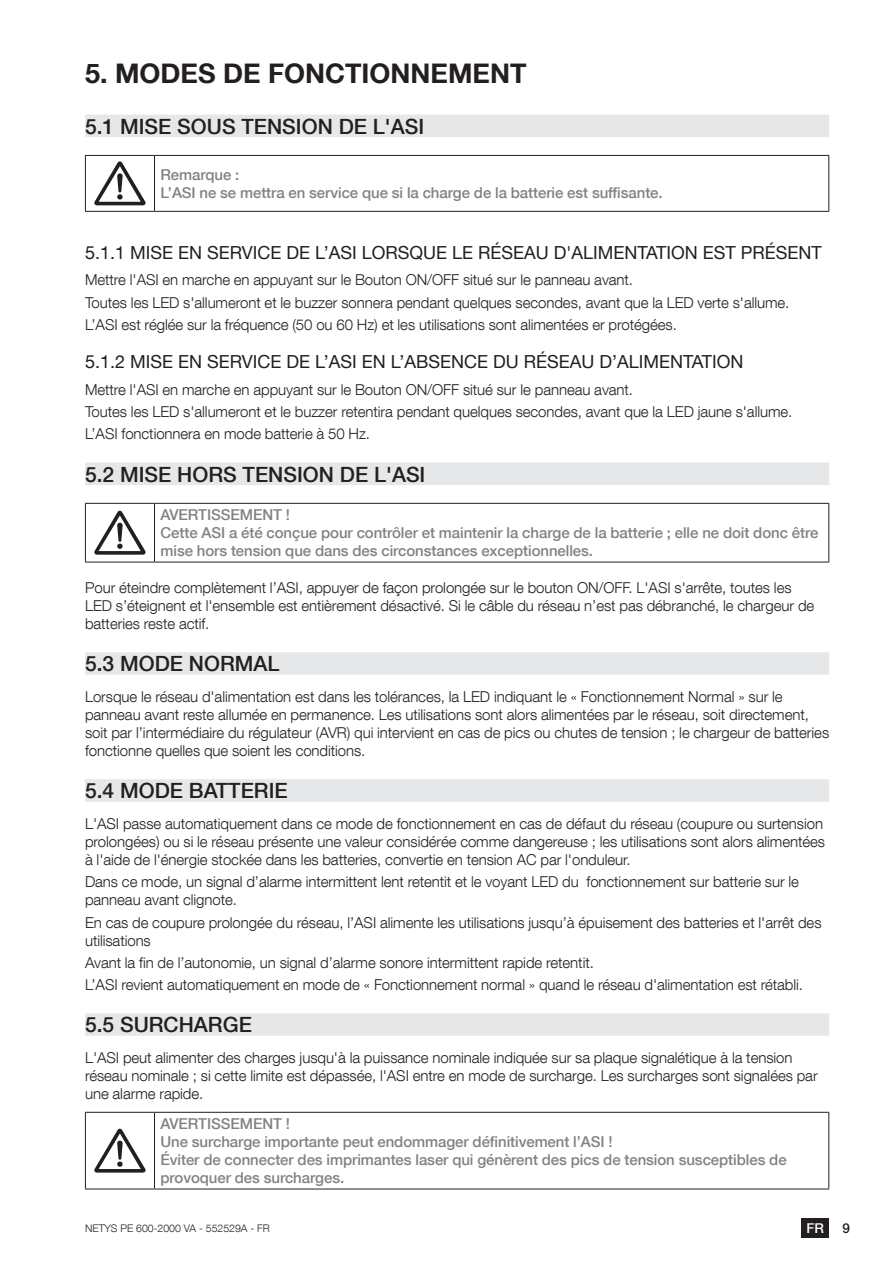
<style>
.page{position:relative;width:893px;height:1263px;background:#fff}
.page>*{position:absolute;margin:0;border:0;box-sizing:border-box;transform-origin:0 0}
.t1{font:700 27px "Helvetica Neue LT Com";color:#231f20}
.t2{font:500 21px "Helvetica Neue LT Com";color:#231f20}
.t3{font:18px "Helvetica Neue LT Com";color:#231f20}
.t4{font:300 15px/18px "Helvetica Neue LT Com";letter-spacing:-.005em;color:#231f20}
.t5{font:500 15px/18px "Helvetica Neue LT Com";letter-spacing:-.005em;color:#808285}
.t6{font:500 13.5px "Helvetica Neue LT Com";color:#fff}
.t7{font:500 13.5px "Helvetica Neue LT Com";color:#231f20}
.t8{font:300 10.5px "Helvetica Neue LT Com";color:#231f20}
</style>
<div class="page">
<div style="left:85px;top:115px;width:744px;height:22px;background:#e6e7e9"></div>
<div style="left:85px;top:463px;width:744px;height:22px;background:#e6e7e9"></div>
<div style="left:85px;top:652px;width:744px;height:23px;background:#e6e7e9"></div>
<div style="left:85px;top:779px;width:744px;height:23px;background:#e6e7e9"></div>
<div style="left:85px;top:1013px;width:744px;height:23px;background:#e6e7e9"></div>
<hr style="left:154px;top:211px;width:675px;height:1px;background:#231f20">
<hr style="left:85px;top:211px;width:69px;height:1px;background:#231f20">
<svg style="left:85px;top:155px;width:744px;height:56px"></svg>
<hr style="left:154px;top:562px;width:675px;height:1px;background:#231f20">
<hr style="left:85px;top:562px;width:69px;height:1px;background:#231f20">
<svg style="left:85px;top:503px;width:744px;height:59px"></svg>
<hr style="left:154px;top:1112px;width:675px;height:1px;background:#231f20">
<hr style="left:828px;top:1113px;width:1px;height:75px;background:#231f20">
<hr style="left:154px;top:1188px;width:675px;height:1px;background:#231f20">
<hr style="left:85px;top:1112px;width:69px;height:1px;background:#231f20">
<hr style="left:85px;top:1113px;width:1px;height:75px;background:#231f20">
<hr style="left:154px;top:1113px;width:1px;height:75px;background:#231f20">
<hr style="left:85px;top:1188px;width:69px;height:1px;background:#231f20">
<svg style="left:94px;top:1129px;width:52px;height:43px"></svg>
<div style="left:801px;top:1218px;width:28px;height:19px;background:#231f20"></div>
<h1 class="t1" style="left:85px;top:56px;width:443px">5. MODES DE FONCTIONNEMENT</h1>
<h2 class="t2" style="left:85px;top:114px;width:341px">5.1 MISE SOUS TENSION DE L'ASI</h2>
<p class="t5" style="left:160px;top:165px;width:504px">Remarque :<br>L’ASI ne se mettra en service que si la charge de la batterie est suffisante.</p>
<p class="t3" style="left:85px;top:241px;width:738px">5.1.1 MISE EN SERVICE DE L’ASI LORSQUE LE RÉSEAU D'ALIMENTATION EST PRÉSENT</p>
<p class="t4" style="left:85px;top:269px;width:706px;line-height:22.2px">Mettre l'ASI en marche en appuyant sur le Bouton ON/OFF situé sur le panneau avant.<br>Toutes les LED s'allumeront et le buzzer sonnera pendant quelques secondes, avant que la LED verte s'allume.<br>L’ASI est réglée sur la fréquence (50 ou 60 Hz) et les utilisations sont alimentées er protégées.</p>
<p class="t3" style="left:85px;top:351px;width:660px">5.1.2 MISE EN SERVICE DE L’ASI EN L’ABSENCE DU RÉSEAU D’ALIMENTATION</p>
<p class="t4" style="left:85px;top:378px;width:709px;line-height:22.2px">Mettre l'ASI en marche en appuyant sur le Bouton ON/OFF situé sur le panneau avant.<br>Toutes les LED s'allumeront et le buzzer retentira pendant quelques secondes, avant que la LED jaune s'allume.<br>L’ASI fonctionnera en mode batterie à 50 Hz.</p>
<h2 class="t2" style="left:85px;top:462px;width:342px">5.2 MISE HORS TENSION DE L'ASI</h2>
<p class="t5" style="left:160px;top:505px;width:659px">AVERTISSEMENT !<br>Cette ASI a été conçue pour contrôler et maintenir la charge de la batterie ; elle ne doit donc être mise hors tension que dans des circonstances exceptionnelles.</p>
<p class="t4" style="left:85px;top:578px;width:731px">Pour éteindre complètement l’ASI, appuyer de façon prolongée sur le bouton ON/OFF. L'ASI s'arrête, toutes les<br>LED s’éteignent et l'ensemble est entièrement désactivé. Si le câble du réseau n’est pas débranché, le chargeur de batteries reste actif.</p>
<h2 class="t2" style="left:85px;top:651px;width:196px">5.3 MODE NORMAL</h2>
<p class="t4" style="left:85px;top:687px;width:746px">Lorsque le réseau d'alimentation est dans les tolérances, la LED indiquant le « Fonctionnement Normal » sur le panneau avant reste allumée en permanence. Les utilisations sont alors alimentées par le réseau, soit directement, soit par l’intermédiaire du régulateur (AVR) qui intervient en cas de pics ou chutes de tension ; le chargeur de batteries fonctionne quelles que soient les conditions.</p>
<h2 class="t2" style="left:85px;top:778px;width:204px">5.4 MODE BATTERIE</h2>
<p class="t4" style="left:85px;top:814px;width:741px">L'ASI passe automatiquement dans ce mode de fonctionnement en cas de défaut du réseau (coupure ou surtension prolongées) ou si le réseau présente une valeur considérée comme dangereuse ; les utilisations sont alors alimentées à l'aide de l'énergie stockée dans les batteries, convertie en tension AC par l'onduleur.</p>
<p class="t4" style="left:85px;top:873px;width:715px">Dans ce mode, un signal d’alarme intermittent lent retentit et le voyant LED du fonctionnement sur batterie sur le panneau avant clignote.</p>
<p class="t4" style="left:85px;top:913px;width:738px">En cas de coupure prolongée du réseau, l’ASI alimente les utilisations jusqu’à épuisement des batteries et l'arrêt des utilisations</p>
<p class="t4" style="left:85px;top:951px;width:719px;line-height:22.2px">Avant la fin de l’autonomie, un signal d’alarme sonore intermittent rapide retentit.<br>L’ASI revient automatiquement en mode de « Fonctionnement normal » quand le réseau d'alimentation est rétabli.</p>
<h2 class="t2" style="left:85px;top:1012px;width:168px">5.5 SURCHARGE</h2>
<p class="t4" style="left:85px;top:1048px;width:734px">L'ASI peut alimenter des charges jusqu'à la puissance nominale indiquée sur sa plaque signalétique à la tension réseau nominale ; si cette limite est dépassée, l'ASI entre en mode de surcharge. Les surcharges sont signalées par une alarme rapide.</p>
<p class="t5" style="left:160px;top:1114px;width:628px">AVERTISSEMENT !<br>Une surcharge importante peut endommager définitivement l’ASI !<br>Éviter de connecter des imprimantes laser qui génèrent des pics de tension susceptibles de provoquer des surcharges.</p>
<p class="t8" style="left:85px;top:1221px;width:186px">NETYS PE 600-2000 VA - 552529A - FR</p>
<p class="t6" style="left:807px;top:1220px;width:19px">FR</p>
<p class="t7" style="left:842px;top:1220px;width:9px">9</p>
</div>
